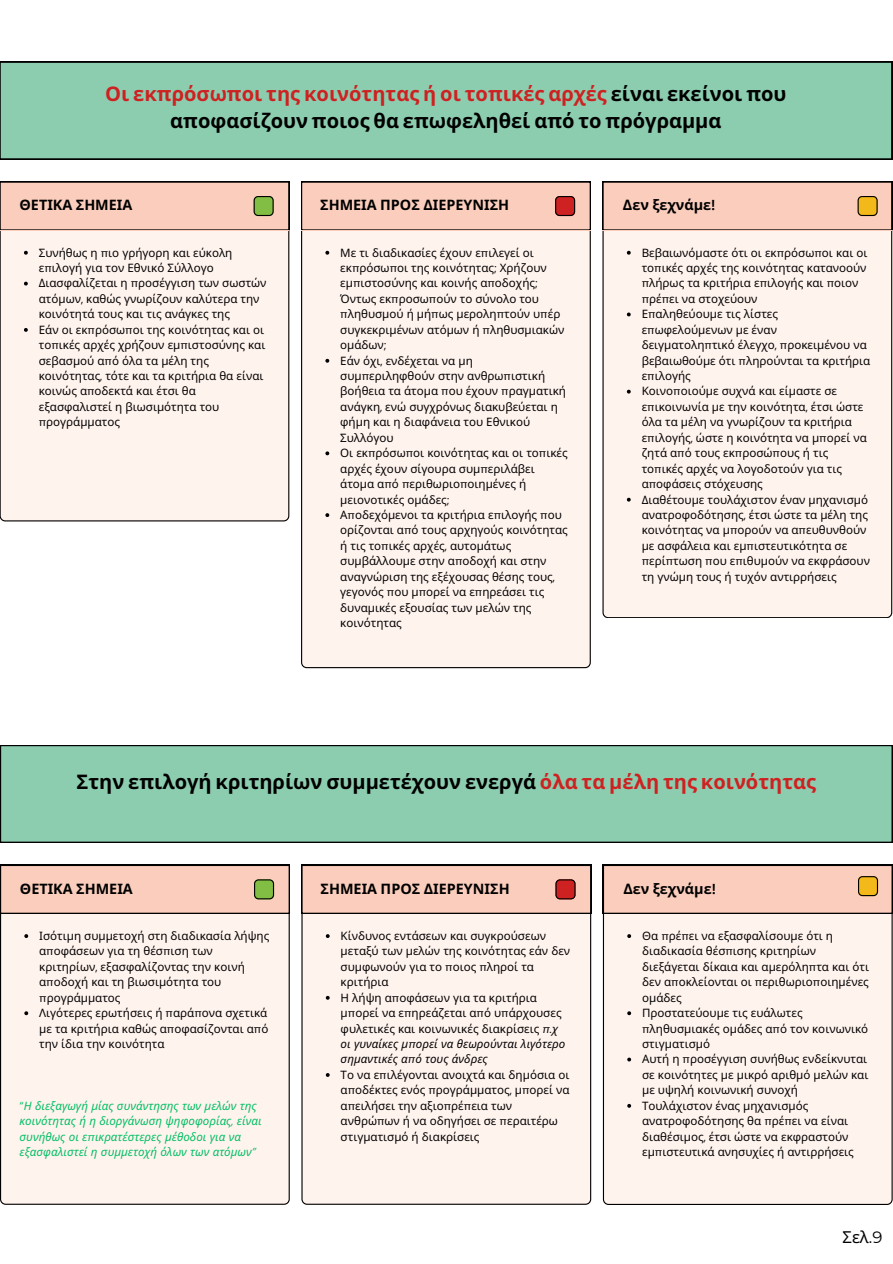
<style>
.page{position:relative;width:893px;height:1264px;background:#fff}
.page>*{position:absolute;margin:0;border:0;box-sizing:border-box;transform-origin:0 0}
.t1{font:700 20.1px/27px "Noto Sans";color:#000;text-align:center}
.t2{font:16.5px "Noto Sans";color:#000}
.t3{font:700 14.4px "Noto Sans";color:#000}
.t4{font:11.55px/15.5px "Noto Sans";color:#000}
.t5{font:italic 11.55px/15.5px "Noto Sans";color:#00bf63}
.s1{color:#ce2121}
.s2{font-family:"DM Sans"}
.s3{font-family:"DM Sans";font-style:italic}
.s4{font-style:italic}
.s5{font-family:"DM Sans";font-style:normal}
.s6{font-family:"Montserrat"}
</style>
<div class="page">
<div style="left:0;top:62px;width:892px;height:97px;background:#8ccdb0"></div>
<div style="left:0;top:230px;width:289px;height:291px;background:#fff3ee"></div>
<div style="left:301px;top:230px;width:289px;height:438px;background:#fff3ee"></div>
<div style="left:602px;top:230px;width:290px;height:388px;background:#fff3ee"></div>
<svg style="left:0;top:181px;width:289px;height:49px;background:#e8c0ae"></svg>
<svg style="left:301px;top:181px;width:289px;height:49px;background:#eabdad"></svg>
<svg style="left:602px;top:181px;width:290px;height:49px;background:#eabfac"></svg>
<svg style="left:24px;top:251px;width:4px;height:4px"></svg>
<svg style="left:24px;top:282px;width:4px;height:3px"></svg>
<svg style="left:24px;top:328px;width:4px;height:4px"></svg>
<svg style="left:325px;top:251px;width:4px;height:4px"></svg>
<svg style="left:325px;top:359px;width:4px;height:4px"></svg>
<svg style="left:325px;top:451px;width:4px;height:4px"></svg>
<svg style="left:325px;top:513px;width:4px;height:4px"></svg>
<svg style="left:626px;top:251px;width:4px;height:4px"></svg>
<svg style="left:626px;top:312px;width:4px;height:4px"></svg>
<svg style="left:626px;top:390px;width:4px;height:3px"></svg>
<svg style="left:626px;top:498px;width:4px;height:3px"></svg>
<div style="left:0;top:745px;width:892px;height:97px;background:#8ccdb0"></div>
<div style="left:0;top:913px;width:290px;height:291px;background:#fff3ee"></div>
<div style="left:301px;top:913px;width:290px;height:291px;background:#fff3ee"></div>
<div style="left:603px;top:913px;width:289px;height:291px;background:#fff3ee"></div>
<svg style="left:0;top:864px;width:290px;height:49px;background:#e7bfad"></svg>
<svg style="left:301px;top:864px;width:290px;height:49px;background:#e9bcac"></svg>
<svg style="left:603px;top:864px;width:289px;height:49px;background:#ebc0ad"></svg>
<svg style="left:24px;top:934px;width:4px;height:4px"></svg>
<svg style="left:24px;top:1011px;width:4px;height:4px"></svg>
<svg style="left:326px;top:934px;width:3px;height:4px"></svg>
<svg style="left:326px;top:995px;width:3px;height:4px"></svg>
<svg style="left:627px;top:934px;width:4px;height:4px"></svg>
<svg style="left:627px;top:1011px;width:4px;height:4px"></svg>
<svg style="left:627px;top:1057px;width:4px;height:4px"></svg>
<svg style="left:627px;top:1103px;width:4px;height:4px"></svg>
<p class="t1" style="left:105px;top:80px;width:682px"><span class="s1">Οι εκπρόσωποι της κοινότητας ή οι τοπικές αρχές</span> είναι εκείνοι που αποφασίζουν ποιος θα επωφεληθεί από το πρόγραμμα</p>
<p class="t3" style="left:20px;top:195px;width:114px">ΘΕΤΙΚΑ ΣΗΜΕΙΑ</p>
<p class="t3" style="left:320px;top:195px;width:191px">ΣΗΜΕΙΑ ΠΡΟΣ ΔΙΕΡΕΥΝΙΣΗ</p>
<p class="t3" style="left:623px;top:195px;width:94px">Δεν ξεχνάμε<span class="s2">!</span></p>
<p class="t4" style="left:39px;top:244px;width:195px">Συνήθως η <span class="s2">π</span>ιο γρήγορη και εύκολη ε<span class="s2">π</span>ιλογή για τον Εθνικό Σύλλογο</p>
<p class="t4" style="left:39px;top:275px;width:229px">Διασφαλίζεται η <span class="s2">π</span>ροσέγγιση των σωστών ατόμων<span class="s2">,</span> καθώς γνωρίζουν καλύτερα την κοινότητά τους και τις ανάγκες της</p>
<p class="t4" style="left:39px;top:321px;width:228px">Εάν οι εκ<span class="s2">π</span>ρόσω<span class="s2">π</span>οι της κοινότητας και οι το<span class="s2">π</span>ικές αρχές χρήζουν εμ<span class="s2">π</span>ιστοσύνης και σεβασμού α<span class="s2">π</span>ό όλα τα μέλη της κοινότητας<span class="s2">,</span> τότε και τα κριτήρια θα είναι κοινώς α<span class="s2">π</span>οδεκτά και έτσι θα εξασφαλιστεί η βιωσιμότητα του <span class="s2">π</span>ρογράμματος</p>
<p class="t4" style="left:340px;top:244px;width:226px">Με τι διαδικασίες έχουν ε<span class="s2">π</span>ιλεγεί οι εκ<span class="s2">π</span>ρόσω<span class="s2">π</span>οι της κοινότητας<span class="s2">;</span> Χρήζουν εμ<span class="s2">π</span>ιστοσύνης και κοινής α<span class="s2">π</span>οδοχής<span class="s2">;<br></span>Όντως εκ<span class="s2">π</span>ροσω<span class="s2">π</span>ούν το σύνολο του <span class="s2">π</span>ληθυσμού ή μή<span class="s2">π</span>ως μερολη<span class="s2">π</span>τούν υ<span class="s2">π</span>έρ συγκεκριμένων ατόμων ή <span class="s2">π</span>ληθυσμιακών ομάδων<span class="s2">;</span></p>
<p class="t4" style="left:340px;top:352px;width:227px">Εάν όχι<span class="s2">,</span> ενδέχεται να μη συμ<span class="s2">π</span>εριληφθούν στην ανθρω<span class="s2">π</span>ιστική βοήθεια τα άτομα <span class="s2">π</span>ου έχουν <span class="s2">π</span>ραγματική ανάγκη<span class="s2">,</span> ενώ συγχρόνως διακυβεύεται η φήμη και η διαφάνεια του Εθνικού<br>Συλλόγου</p>
<p class="t4" style="left:340px;top:445px;width:229px">Οι εκ<span class="s2">π</span>ρόσω<span class="s2">π</span>οι κοινότητας και οι το<span class="s2">π</span>ικές αρχές έχουν σίγουρα συμ<span class="s2">π</span>εριλάβει άτομα α<span class="s2">π</span>ό <span class="s2">π</span>εριθωριο<span class="s2">π</span>οιημένες ή μειονοτικές ομάδες<span class="s2">;</span></p>
<p class="t4" style="left:340px;top:507px;width:229px">Α<span class="s2">π</span>οδεχόμενοι τα κριτήρια ε<span class="s2">π</span>ιλογής <span class="s2">π</span>ου ορίζονται α<span class="s2">π</span>ό τους αρχηγούς κοινότητας ή τις το<span class="s2">π</span>ικές αρχές<span class="s2">,</span> αυτομάτως συμβάλλουμε στην α<span class="s2">π</span>οδοχή και στην αναγνώριση της εξέχουσας θέσης τους<span class="s2">, </span>γεγονός <span class="s2">π</span>ου μ<span class="s2">π</span>ορεί να ε<span class="s2">π</span>ηρεάσει τις δυναμικές εξουσίας των μελών της κοινότητας</p>
<p class="t4" style="left:641px;top:244px;width:227px">Βεβαιωνόμαστε ότι οι εκ<span class="s2">π</span>ρόσω<span class="s2">π</span>οι και οι το<span class="s2">π</span>ικές αρχές της κοινότητας κατανοούν <span class="s2">π</span>λήρως τα κριτήρια ε<span class="s2">π</span>ιλογής και <span class="s2">π</span>οιον <span class="s2">π</span>ρέ<span class="s2">π</span>ει να στοχεύουν</p>
<p class="t4" style="left:641px;top:306px;width:230px">Ε<span class="s2">π</span>αληθεύουμε τις λίστες ε<span class="s2">π</span>ωφελούμενων με έναν δειγματολη<span class="s2">π</span>τικό έλεγχο<span class="s2">, π</span>ροκειμένου να βεβαιωθούμε ότι <span class="s2">π</span>ληρούνται τα κριτήρια ε<span class="s2">π</span>ιλογής</p>
<p class="t4" style="left:641px;top:383px;width:227px">Κοινο<span class="s2">π</span>οιούμε συχνά και είμαστε σε ε<span class="s2">π</span>ικοινωνία με την κοινότητα<span class="s2">,</span> έτσι ώστε όλα τα μέλη να γνωρίζουν τα κριτήρια ε<span class="s2">π</span>ιλογής<span class="s2">,</span> ώστε η κοινότητα να μ<span class="s2">π</span>ορεί να ζητά α<span class="s2">π</span>ό τους εκ<span class="s2">π</span>ροσώ<span class="s2">π</span>ους ή τις το<span class="s2">π</span>ικές αρχές να λογοδοτούν για τις α<span class="s2">π</span>οφάσεις στόχευσης</p>
<p class="t4" style="left:641px;top:491px;width:230px">Διαθέτουμε τουλάχιστον έναν μηχανισμό ανατροφοδότησης<span class="s2">,</span> έτσι ώστε τα μέλη της κοινότητας να μ<span class="s2">π</span>ορούν να α<span class="s2">π</span>ευθυνθούν με ασφάλεια και εμ<span class="s2">π</span>ιστευτικότητα σε <span class="s2">π</span>ερί<span class="s2">π</span>τωση <span class="s2">π</span>ου ε<span class="s2">π</span>ιθυμούν να εκφράσουν τη γνώμη τους ή τυχόν αντιρρήσεις</p>
<p class="t1" style="left:77px;top:767px;width:741px">Στην επιλογή κριτηρίων συμμετέχουν ενεργά <span class="s1">όλα τα μέλη της κοινότητας</span></p>
<p class="t3" style="left:20px;top:878px;width:114px">ΘΕΤΙΚΑ ΣΗΜΕΙΑ</p>
<p class="t3" style="left:320px;top:878px;width:191px">ΣΗΜΕΙΑ ΠΡΟΣ ΔΙΕΡΕΥΝΙΣΗ</p>
<p class="t3" style="left:623px;top:878px;width:94px">Δεν ξεχνάμε<span class="s2">!</span></p>
<p class="t4" style="left:39px;top:927px;width:231px">Ισότιμη συμμετοχή στη διαδικασία λήψης α<span class="s2">π</span>οφάσεων για τη θέσ<span class="s2">π</span>ιση των κριτηρίων<span class="s2">,</span> εξασφαλίζοντας την κοινή α<span class="s2">π</span>οδοχή και τη βιωσιμότητα του <span class="s2">π</span>ρογράμματος</p>
<p class="t4" style="left:39px;top:1004px;width:231px;text-align:justify">Λιγότερες ερωτήσεις ή <span class="s2">π</span>αρά<span class="s2">π</span>ονα σχετικά με τα κριτήρια καθώς α<span class="s2">π</span>οφασίζονται α<span class="s2">π</span>ό την ίδια την κοινότητα</p>
<p class="t4" style="left:340px;top:927px;width:231px">Κίνδυνος εντάσεων και συγκρούσεων μεταξύ των μελών της κοινότητας εάν δεν συμφωνούν για το <span class="s2">π</span>οιος <span class="s2">π</span>ληροί τα κριτήρια</p>
<p class="t4" style="left:340px;top:989px;width:226px">Η λήψη α<span class="s2">π</span>οφάσεων για τα κριτήρια μ<span class="s2">π</span>ορεί να ε<span class="s2">π</span>ηρεάζεται α<span class="s2">π</span>ό υ<span class="s2">π</span>άρχουσες φυλετικές και κοινωνικές διακρίσεις <span class="s3">π.</span><span class="s4">χ οι γυναίκες μ</span><span class="s3">π</span><span class="s4">ορεί να θεωρούνται λιγότερο σημαντικές α</span><span class="s3">π</span><span class="s4">ό τους άνδρες</span></p>
<p class="t4" style="left:340px;top:1066px;width:230px">Το να ε<span class="s2">π</span>ιλέγονται ανοιχτά και δημόσια οι α<span class="s2">π</span>οδέκτες ενός <span class="s2">π</span>ρογράμματος<span class="s2">,</span> μ<span class="s2">π</span>ορεί να α<span class="s2">π</span>ειλήσει την αξιο<span class="s2">π</span>ρέ<span class="s2">π</span>εια των ανθρώ<span class="s2">π</span>ων ή να οδηγήσει σε <span class="s2">π</span>εραιτέρω στιγματισμό ή διακρίσεις</p>
<p class="t4" style="left:642px;top:927px;width:228px">Θα <span class="s2">π</span>ρέ<span class="s2">π</span>ει να εξασφαλίσουμε ότι η διαδικασία θέσ<span class="s2">π</span>ισης κριτηρίων διεξάγεται δίκαια και αμερόλη<span class="s2">π</span>τα και ότι δεν α<span class="s2">π</span>οκλείονται οι <span class="s2">π</span>εριθωριο<span class="s2">π</span>οιημένες ομάδες</p>
<p class="t4" style="left:642px;top:1004px;width:227px">Προστατεύουμε τις ευάλωτες <span class="s2">π</span>ληθυσμιακές ομάδες α<span class="s2">π</span>ό τον κοινωνικό στιγματισμό</p>
<p class="t4" style="left:642px;top:1051px;width:228px;text-align:justify">Αυτή η <span class="s2">π</span>ροσέγγιση συνήθως ενδείκνυται σε κοινότητες με μικρό αριθμό μελών και με υψηλή κοινωνική συνοχή</p>
<p class="t4" style="left:642px;top:1097px;width:213px">Τουλάχιστον ένας μηχανισμός ανατροφοδότησης θα <span class="s2">π</span>ρέ<span class="s2">π</span>ει να είναι διαθέσιμος<span class="s2">,</span> έτσι ώστε να εκφραστούν εμ<span class="s2">π</span>ιστευτικά ανησυχίες ή αντιρρήσεις</p>
<p class="t5" style="left:20px;top:1097px;width:244px"><span class="s5">“</span>Η διεξαγωγή μίας συνάντησης των μελών της κοινότητας ή η διοργάνωση ψηφοφορίας<span class="s2">,</span> είναι συνήθως οι ε<span class="s2">π</span>ικρατέστερες μέθοδοι για να εξασφαλιστεί η συμμετοχή όλων των ατόμων<span class="s2">”</span></p>
<p class="t2" style="left:842px;top:1225px;width:41px">Σελ<span class="s6">.9</span></p>
</div>
